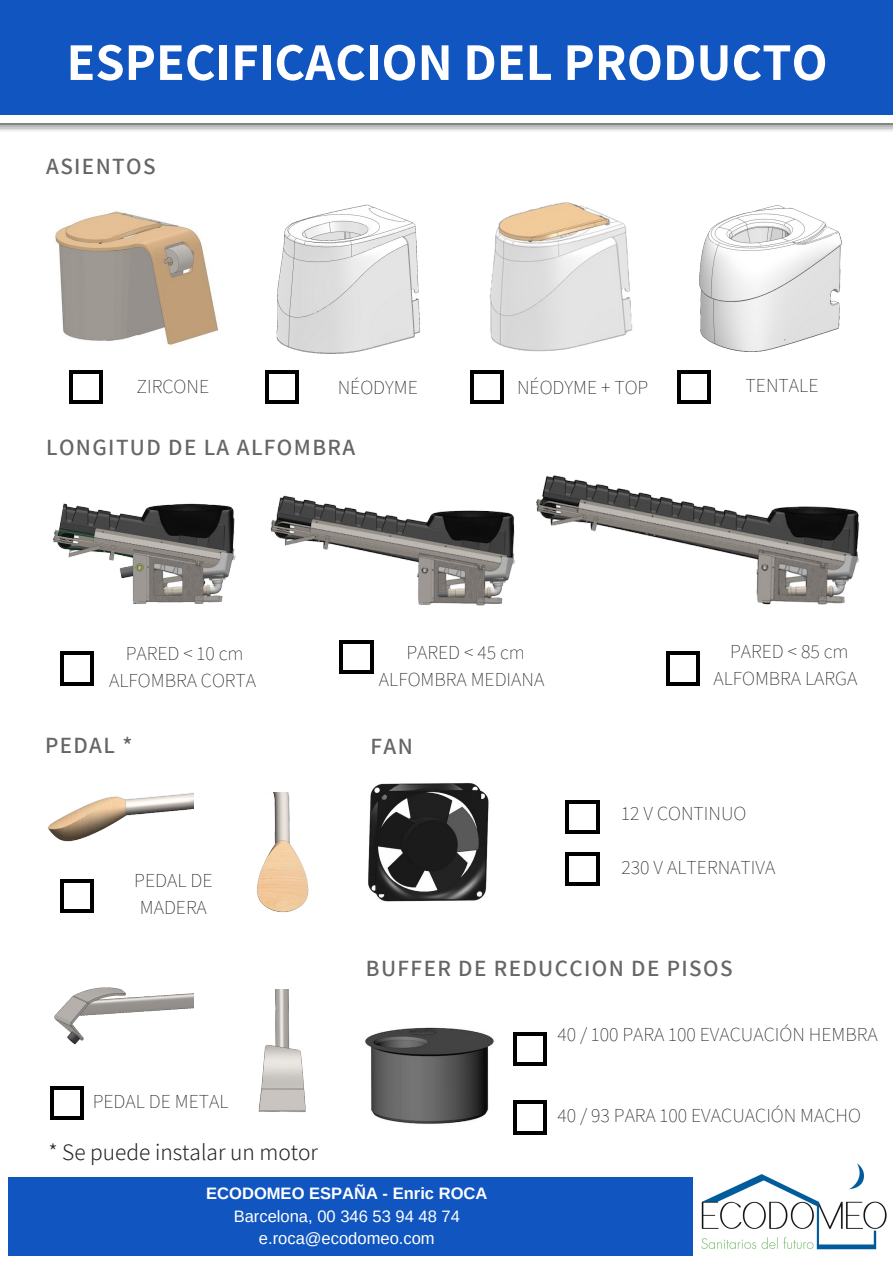
<style>
.page{position:relative;width:893px;height:1263px;background:#fff}
.page>*{position:absolute;margin:0;border:0;box-sizing:border-box;transform-origin:0 0}
.t1{font:700 52.95px "Assistant";color:#fff}
.t2{font:600 23.25px "Assistant";letter-spacing:.06em;color:#666}
.t3{font:300 23.25px "Assistant";color:#222}
.t4{font:200 19.8px/27px "Assistant";color:#222;text-align:center}
.t5{font:16.5px/22.5px "Arimo";color:#fff;text-align:center}
.t6{font:700 16.5px "Arimo";color:#fff}
</style>
<div class="page">
<svg style="left:0;top:0;width:893px;height:132px"></svg>
<div style="left:0;top:0;width:893px;height:118px;background:#1055c0"></div>
<div style="left:0;top:115px;width:893px;height:8px;background:#fff"></div>
<div style="left:3px;top:1175px;width:695px;height:83px;background:#1055c0"></div>
<hr style="left:4px;top:1177px;width:4px;height:80px;background:#fff">
<div style="left:693px;top:1177px;width:5px;height:80px;background:#fff"></div>
<div style="left:8px;top:1256px;width:686px;height:5px;background:#fff"></div>
<div style="left:8px;top:1172px;width:686px;height:5px;background:#fff"></div>
<svg style="left:80px;top:1116px;width:4px;height:4px"></svg>
<hr style="left:50px;top:1089px;width:4px;height:27px;background:#000">
<svg style="left:50px;top:1116px;width:4px;height:4px"></svg>
<hr style="left:80px;top:1089px;width:4px;height:27px;background:#000">
<hr style="left:54px;top:1116px;width:26px;height:4px;background:#000">
<svg style="left:80px;top:1086px;width:4px;height:3px"></svg>
<svg style="left:50px;top:1086px;width:4px;height:3px"></svg>
<hr style="left:54px;top:1086px;width:26px;height:4px;background:#000">
<img style="left:55px;top:211px;width:163px;height:134px">
<img style="left:489px;top:202px;width:144px;height:150px">
<img style="left:270px;top:495px;width:245px;height:111px">
<img style="left:536px;top:475px;width:324px;height:130px">
<img style="left:53px;top:503px;width:183px;height:101px">
<img style="left:47px;top:793px;width:147px;height:49px">
<img style="left:257px;top:793px;width:52px;height:120px">
<img style="left:365px;top:1027px;width:129px;height:97px">
<img style="left:368px;top:783px;width:121px;height:119px">
<div style="left:694px;top:1250px;width:8px;height:13px;background:#fff"></div>
<div style="left:0;top:1250px;width:5px;height:13px;background:#fff"></div>
<div style="left:0;top:1080px;width:5px;height:171px;background:#fff"></div>
<svg style="left:100px;top:400px;width:3px;height:4px"></svg>
<hr style="left:69px;top:373px;width:4px;height:27px;background:#000">
<svg style="left:69px;top:400px;width:4px;height:4px"></svg>
<hr style="left:99px;top:373px;width:4px;height:27px;background:#000">
<hr style="left:73px;top:400px;width:27px;height:4px;background:#000">
<svg style="left:69px;top:370px;width:4px;height:3px"></svg>
<hr style="left:73px;top:370px;width:27px;height:4px;background:#000">
<svg style="left:296px;top:400px;width:3px;height:4px"></svg>
<hr style="left:265px;top:373px;width:4px;height:27px;background:#000">
<svg style="left:265px;top:400px;width:4px;height:4px"></svg>
<hr style="left:295px;top:373px;width:4px;height:27px;background:#000">
<hr style="left:269px;top:400px;width:27px;height:4px;background:#000">
<svg style="left:265px;top:370px;width:4px;height:3px"></svg>
<hr style="left:269px;top:370px;width:27px;height:4px;background:#000">
<svg style="left:500px;top:400px;width:4px;height:4px"></svg>
<hr style="left:470px;top:373px;width:4px;height:27px;background:#000">
<svg style="left:470px;top:400px;width:4px;height:4px"></svg>
<hr style="left:500px;top:373px;width:4px;height:27px;background:#000">
<hr style="left:474px;top:400px;width:26px;height:4px;background:#000">
<svg style="left:500px;top:370px;width:4px;height:3px"></svg>
<svg style="left:470px;top:370px;width:4px;height:3px"></svg>
<hr style="left:474px;top:370px;width:26px;height:4px;background:#000">
<svg style="left:708px;top:400px;width:3px;height:4px"></svg>
<hr style="left:677px;top:373px;width:4px;height:27px;background:#000">
<svg style="left:677px;top:400px;width:4px;height:4px"></svg>
<hr style="left:707px;top:373px;width:4px;height:27px;background:#000">
<hr style="left:681px;top:400px;width:27px;height:4px;background:#000">
<svg style="left:677px;top:370px;width:4px;height:3px"></svg>
<hr style="left:681px;top:370px;width:27px;height:4px;background:#000">
<hr style="left:60px;top:655px;width:4px;height:27px;background:#000">
<svg style="left:60px;top:682px;width:4px;height:3px"></svg>
<hr style="left:90px;top:655px;width:4px;height:27px;background:#000">
<hr style="left:64px;top:682px;width:27px;height:3px;background:#000">
<svg style="left:91px;top:651px;width:3px;height:4px"></svg>
<svg style="left:60px;top:651px;width:4px;height:4px"></svg>
<hr style="left:64px;top:651px;width:27px;height:4px;background:#000">
<svg style="left:696px;top:682px;width:4px;height:3px"></svg>
<hr style="left:666px;top:655px;width:4px;height:27px;background:#000">
<hr style="left:696px;top:655px;width:4px;height:27px;background:#000">
<hr style="left:669px;top:682px;width:27px;height:3px;background:#000">
<svg style="left:696px;top:651px;width:4px;height:4px"></svg>
<svg style="left:666px;top:651px;width:3px;height:4px"></svg>
<hr style="left:669px;top:651px;width:27px;height:4px;background:#000">
<svg style="left:91px;top:909px;width:3px;height:4px"></svg>
<hr style="left:60px;top:882px;width:4px;height:27px;background:#000">
<svg style="left:60px;top:909px;width:4px;height:4px"></svg>
<hr style="left:90px;top:882px;width:4px;height:27px;background:#000">
<hr style="left:64px;top:909px;width:27px;height:4px;background:#000">
<svg style="left:60px;top:879px;width:4px;height:3px"></svg>
<svg style="left:64px;top:879px;width:27px;height:3px"></svg>
<svg style="left:370px;top:670px;width:4px;height:4px"></svg>
<hr style="left:339px;top:644px;width:4px;height:26px;background:#000">
<svg style="left:339px;top:670px;width:4px;height:4px"></svg>
<hr style="left:370px;top:644px;width:4px;height:26px;background:#000">
<hr style="left:343px;top:670px;width:27px;height:4px;background:#000">
<svg style="left:370px;top:640px;width:4px;height:4px"></svg>
<svg style="left:339px;top:640px;width:4px;height:4px"></svg>
<hr style="left:343px;top:640px;width:27px;height:4px;background:#000">
<svg style="left:596px;top:830px;width:4px;height:4px"></svg>
<hr style="left:565px;top:803px;width:4px;height:27px;background:#000">
<svg style="left:565px;top:830px;width:4px;height:4px"></svg>
<hr style="left:596px;top:803px;width:4px;height:27px;background:#000">
<hr style="left:569px;top:830px;width:27px;height:4px;background:#000">
<svg style="left:596px;top:800px;width:4px;height:3px"></svg>
<svg style="left:565px;top:800px;width:4px;height:3px"></svg>
<hr style="left:569px;top:800px;width:27px;height:4px;background:#000">
<svg style="left:596px;top:882px;width:4px;height:4px"></svg>
<hr style="left:565px;top:855px;width:4px;height:27px;background:#000">
<svg style="left:565px;top:882px;width:4px;height:4px"></svg>
<hr style="left:596px;top:855px;width:4px;height:27px;background:#000">
<hr style="left:569px;top:882px;width:27px;height:4px;background:#000">
<svg style="left:596px;top:852px;width:4px;height:3px"></svg>
<svg style="left:565px;top:852px;width:4px;height:3px"></svg>
<svg style="left:569px;top:852px;width:27px;height:3px"></svg>
<svg style="left:543px;top:1062px;width:4px;height:4px"></svg>
<hr style="left:513px;top:1035px;width:4px;height:27px;background:#000">
<svg style="left:513px;top:1062px;width:3px;height:4px"></svg>
<hr style="left:543px;top:1035px;width:4px;height:27px;background:#000">
<hr style="left:516px;top:1062px;width:27px;height:4px;background:#000">
<svg style="left:543px;top:1032px;width:4px;height:3px"></svg>
<hr style="left:516px;top:1032px;width:27px;height:4px;background:#000">
<svg style="left:543px;top:1131px;width:4px;height:4px"></svg>
<hr style="left:513px;top:1104px;width:4px;height:27px;background:#000">
<svg style="left:513px;top:1131px;width:3px;height:4px"></svg>
<hr style="left:543px;top:1104px;width:4px;height:27px;background:#000">
<hr style="left:516px;top:1131px;width:27px;height:4px;background:#000">
<svg style="left:543px;top:1100px;width:4px;height:4px"></svg>
<svg style="left:513px;top:1100px;width:3px;height:4px"></svg>
<hr style="left:516px;top:1100px;width:27px;height:4px;background:#000">
<img style="left:276px;top:204px;width:144px;height:150px">
<img style="left:699px;top:205px;width:143px;height:147px">
<img style="left:54px;top:987px;width:140px;height:58px">
<img style="left:258px;top:990px;width:48px;height:122px">
<img style="left:694px;top:1163px;width:193px;height:87px">
<h1 class="t1" style="left:66px;top:26px;width:763px">ESPECIFICACION DEL PRODUCTO</h1>
<p class="t2" style="left:46px;top:151px;width:111px">ASIENTOS</p>
<p class="t4" style="left:137px;top:372px;width:74px">ZIRCONE</p>
<p class="t4" style="left:338px;top:373px;width:82px">NÉODYME</p>
<p class="t4" style="left:517px;top:373px;width:133px">NÉODYME + TOP</p>
<p class="t4" style="left:746px;top:371px;width:74px">TENTALE</p>
<p class="t2" style="left:46px;top:431px;width:310px">LONGITUD DE LA ALFOMBRA</p>
<p class="t4" style="left:109px;top:639px;width:149px">PARED &lt; 10 cm<br>ALFOMBRA CORTA</p>
<p class="t4" style="left:379px;top:638px;width:167px">PARED &lt; 45 cm<br>ALFOMBRA MEDIANA</p>
<p class="t4" style="left:713px;top:637px;width:146px">PARED &lt; 85 cm<br>ALFOMBRA LARGA</p>
<p class="t2" style="left:45px;top:729px;width:89px">PEDAL *</p>
<p class="t2" style="left:370px;top:731px;width:44px">FAN</p>
<p class="t4" style="left:134px;top:866px;width:80px;text-align:left">PEDAL DE<br>MADERA</p>
<p class="t4" style="left:622px;top:799px;width:126px">12 V CONTINUO</p>
<p class="t4" style="left:622px;top:853px;width:155px">230 V ALTERNATIVA</p>
<p class="t2" style="left:366px;top:952px;width:368px">BUFFER DE REDUCCION DE PISOS</p>
<p class="t4" style="left:93px;top:1087px;width:137px">PEDAL DE METAL</p>
<p class="t3" style="left:48px;top:1136px;width:271px">* Se puede instalar un motor</p>
<p class="t6" style="left:206px;top:1184px;width:283px">ECODOMEO ESPAÑA - Enric ROCA</p>
<p class="t5" style="left:234px;top:1205px;width:228px">Barcelona, 00 346 53 94 48 74 e.roca@ecodomeo.com</p>
<p class="t4" style="left:557px;top:1020px;width:322px">40 / 100 PARA 100 EVACUACIÓN HEMBRA</p>
<p class="t4" style="left:557px;top:1101px;width:305px">40 / 93 PARA 100 EVACUACIÓN MACHO</p>
</div>
